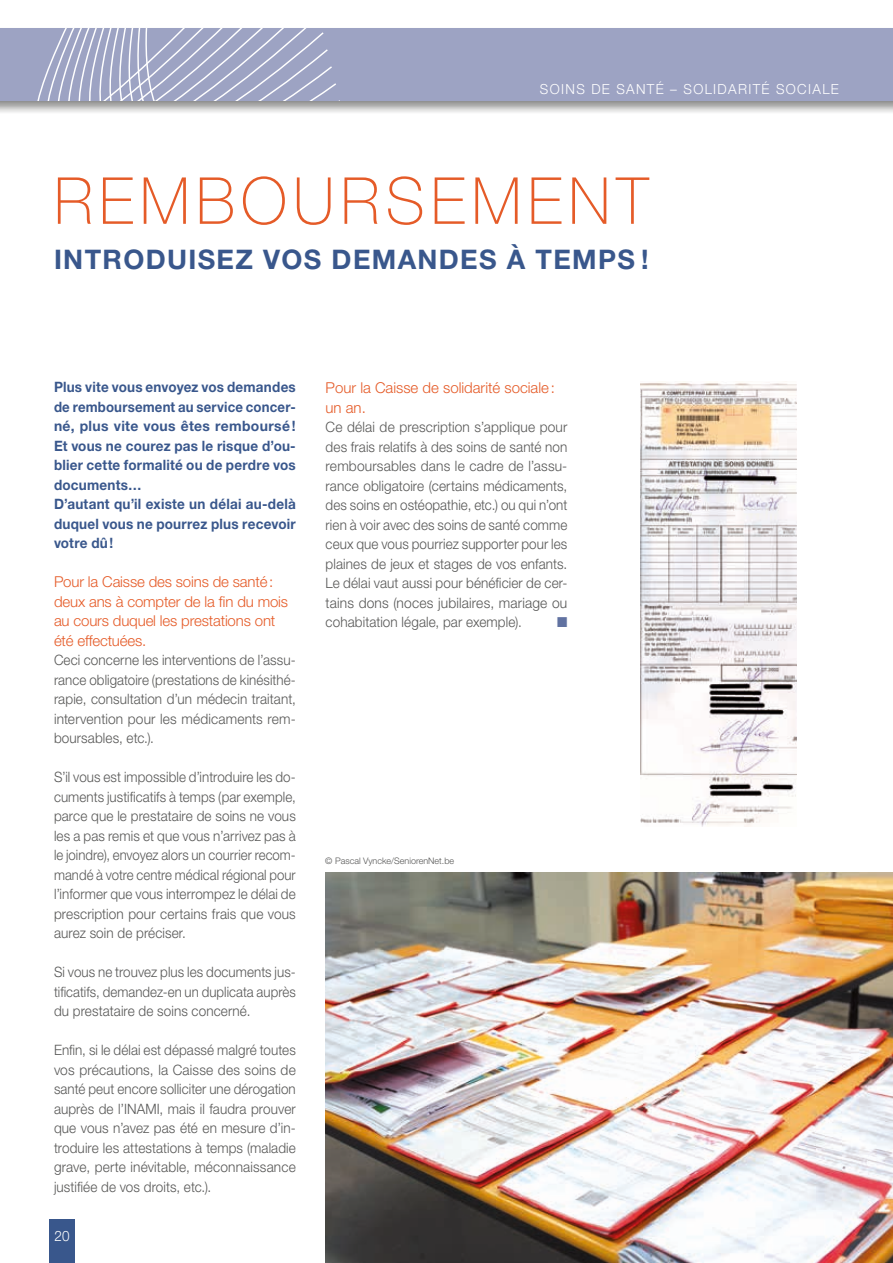
<style>
.page{position:relative;width:893px;height:1263px;background:#fff}
.page>*{position:absolute;margin:0;border:0;box-sizing:border-box;transform-origin:0 0}
.t1{font:100 64.95px "Helvetica Neue LT";letter-spacing:.1em;color:#e55b28;scale:.95 1}
.t2{font:700 27px "Helvetica Neue LT";letter-spacing:.05em;color:#39578c}
.t3{font:300 15px/19.5px "Helvetica Neue LT";letter-spacing:-.01em;color:#e55b28}
.t4{font:300 14.25px/19.5px "Helvetica Neue LT";letter-spacing:.01em;color:#575756;text-align:justify;scale:.94 1}
.t5{font:300 14.25px/19.5px "Helvetica Neue LT";letter-spacing:.01em;color:#575756;text-align:justify;scale:.93 1}
.t6{font:300 14.25px/19.5px "Helvetica Neue LT";letter-spacing:.01em;color:#575756;text-align:justify;scale:.96 1}
.t7{font:700 14.25px/19.5px "Helvetica Neue LT";letter-spacing:.015em;color:#39578c;scale:.94 1}
.t8{font:300 14.25px "Helvetica Neue LT";color:#fff;scale:.94 1}
.t9{font:14.25px "Zapf Dingbats ITC";color:#6172a1;scale:.94 1}
.t10{font:300 13.95px "Helvetica Neue LT";letter-spacing:.1em;color:#fff}
.t11{font:300 9px "Helvetica Neue LT";color:#575756}
</style>
<div class="page">
<img style="left:325px;top:873px;width:568px;height:390px">
<img style="left:640px;top:383px;width:156px;height:443px">
<div style="left:0;top:26px;width:893px;height:89px;background:#1d1d1b;opacity:.5"></div>
<div style="left:0;top:29px;width:893px;height:72px;background:#9da3c3"></div>
<svg style="left:37px;top:29px;width:303px;height:72px"></svg>
<div style="left:49px;top:1219px;width:26px;height:44px;background:#39578c"></div>
<p class="t10" style="left:540px;top:80px;width:300px">SOINS DE SANTÉ – SOLIDARITÉ SOCIALE</p>
<h1 class="t1" style="left:54px;top:164px;width:627px">REMBOURSEMENT</h1>
<h2 class="t2" style="left:54px;top:242px;width:596px">INTRODUISEZ VOS DEMANDES À TEMPS !</h2>
<p class="t7" style="left:54px;top:377px;width:259px">Plus vite vous envoyez vos demandes de remboursement au service concer&shy;né, plus vite vous êtes remboursé!<br>Et vous ne courez pas le risque d’ou&shy;blier cette formalité ou de perdre vos documents…<br>D’autant qu’il existe un délai au-delà duquel vous ne pourrez plus recevoir votre dû!</p>
<p class="t3" style="left:54px;top:572px;width:236px">Pour la Caisse des soins de santé: deux ans à compter de la fin du mois au cours duquel les prestations ont été effectuées.</p>
<p class="t4" style="left:54px;top:650px;width:259px">Ceci concerne les interventions de l’assu&shy;rance obligatoire (prestations de kinésithé&shy;rapie, consultation d’un médecin traitant, intervention pour les médicaments rem&shy;boursables, etc.).</p>
<p class="t5" style="left:54px;top:767px;width:262px">S’il vous est impossible d’introduire les do&shy;cuments justificatifs à temps (par exemple, parce que le prestataire de soins ne vous les a pas remis et que vous n’arrivez pas à le joindre), envoyez alors un courrier recom&shy;mandé à votre centre médical régional pour l’informer que vous interrompez le délai de prescription pour certains frais que vous aurez soin de préciser.</p>
<p class="t5" style="left:54px;top:962px;width:262px">Si vous ne trouvez plus les documents jus&shy;tificatifs, demandez-en un duplicata auprès du prestataire de soins concerné.</p>
<p class="t4" style="left:54px;top:1040px;width:259px">Enfin, si le délai est dépassé malgré toutes vos précautions, la Caisse des soins de santé peut encore solliciter une dérogation auprès de l’INAMI, mais il faudra prouver que vous n’avez pas été en mesure d’in&shy;troduire les attestations à temps (maladie grave, perte inévitable, méconnaissance justifiée de vos droits, etc.).</p>
<p class="t8" style="left:55px;top:1227px;width:17px">20</p>
<p class="t3" style="left:326px;top:378px;width:231px">Pour la Caisse de solidarité sociale: un an.</p>
<p class="t6" style="left:326px;top:417px;width:253px">Ce délai de prescription s’applique pour des frais relatifs à des soins de santé non remboursables dans le cadre de l’assu&shy;rance obligatoire (certains médicaments, des soins en ostéopathie, etc.) ou qui n’ont rien à voir avec des soins de santé comme ceux que vous pourriez supporter pour les plaines de jeux et stages de vos enfants.<br>Le délai vaut aussi pour bénéficier de cer&shy;tains dons (noces jubilaires, mariage ou cohabitation légale, par exemple).</p>
<p class="t9" style="left:557px;top:616px;width:12px">■</p>
<p class="t11" style="left:325px;top:856px;width:130px">© Pascal Vyncke/SeniorenNet.be</p>
</div>
